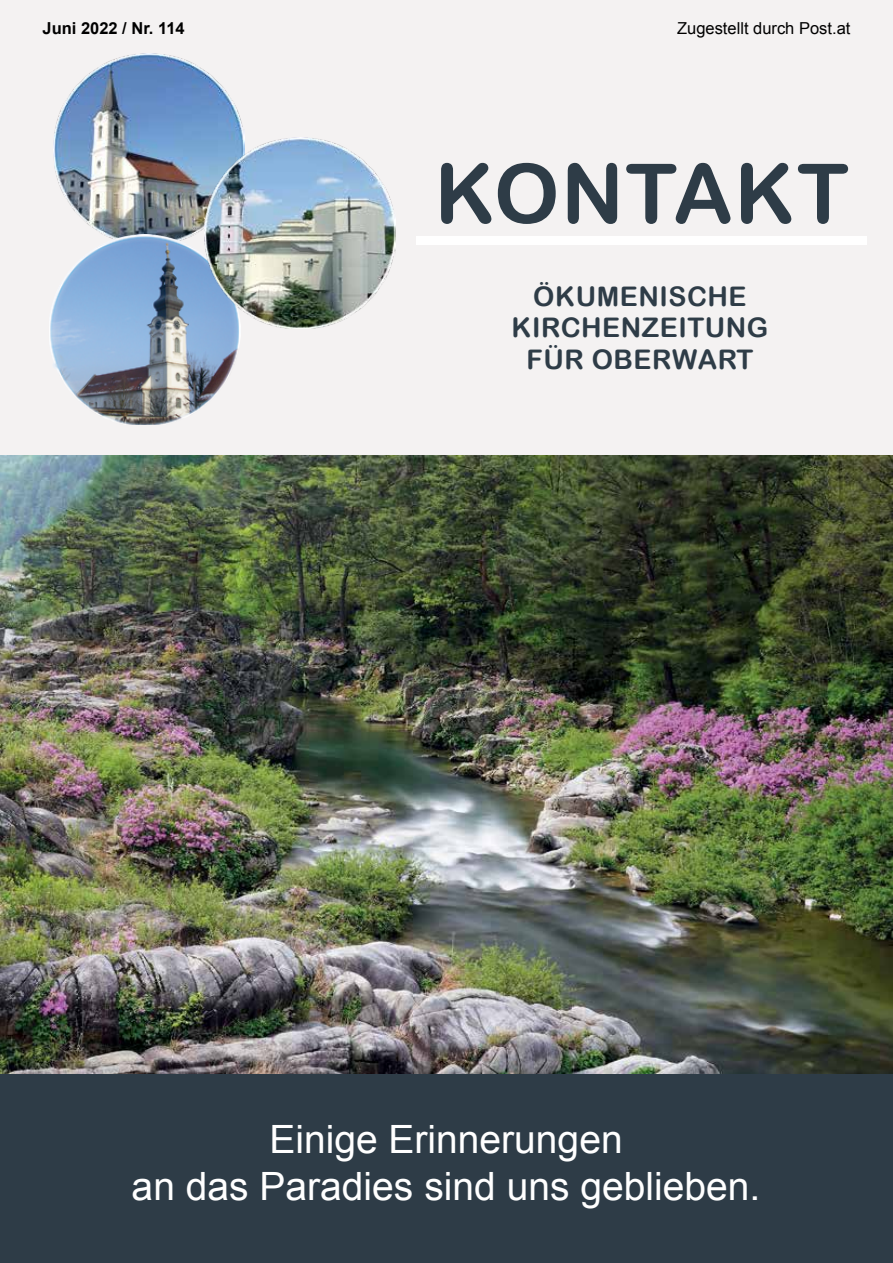
<style>
.page{position:relative;width:893px;height:1263px;background:#fff}
.page>*{position:absolute;margin:0;border:0;box-sizing:border-box;transform-origin:0 0}
.t1{font:82.5px "Arial Rounded MT Bold";letter-spacing:.02em;color:#2e3c47}
.t2{font:39px/46.8px "Arial";color:#fff;text-align:center}
.t3{font:27px/31.5px "Arial Rounded MT Bold";letter-spacing:.02em;color:#2e3c47;text-align:center}
.t4{font:16.5px "Arial";color:#000}
.t5{font:700 16.5px "Arial";color:#000}
</style>
<div class="page">
<div style="left:0;top:0;width:893px;height:455px;background:#f4f2f2"></div>
<img style="left:53px;top:53px;width:191px;height:180px">
<div style="left:48px;top:233px;width:193px;height:191px;background:#fff;opacity:.75"></div>
<img style="left:204px;top:137px;width:191px;height:192px">
<div style="left:416px;top:236px;width:451px;height:9px;background:#fff"></div>
<div style="left:0;top:1074px;width:893px;height:189px;background:#2e3c47"></div>
<img style="left:0;top:455px;width:893px;height:619px">
<p class="t5" style="left:43px;top:17px;width:144px">Juni 2022 / Nr. 114</p>
<p class="t4" style="left:677px;top:17px;width:175px">Zugestellt durch Post.at</p>
<h1 class="t1" style="left:435px;top:145px;width:416px">KONTAKT</h1>
<p class="t3" style="left:512px;top:280px;width:258px">ÖKUMENISCHE<br>KIRCHENZEITUNG<br>FÜR OBERWART</p>
<p class="t2" style="left:132px;top:1116px;width:630px">Einige Erinnerungen<br>an das Paradies sind uns geblieben.</p>
</div>
